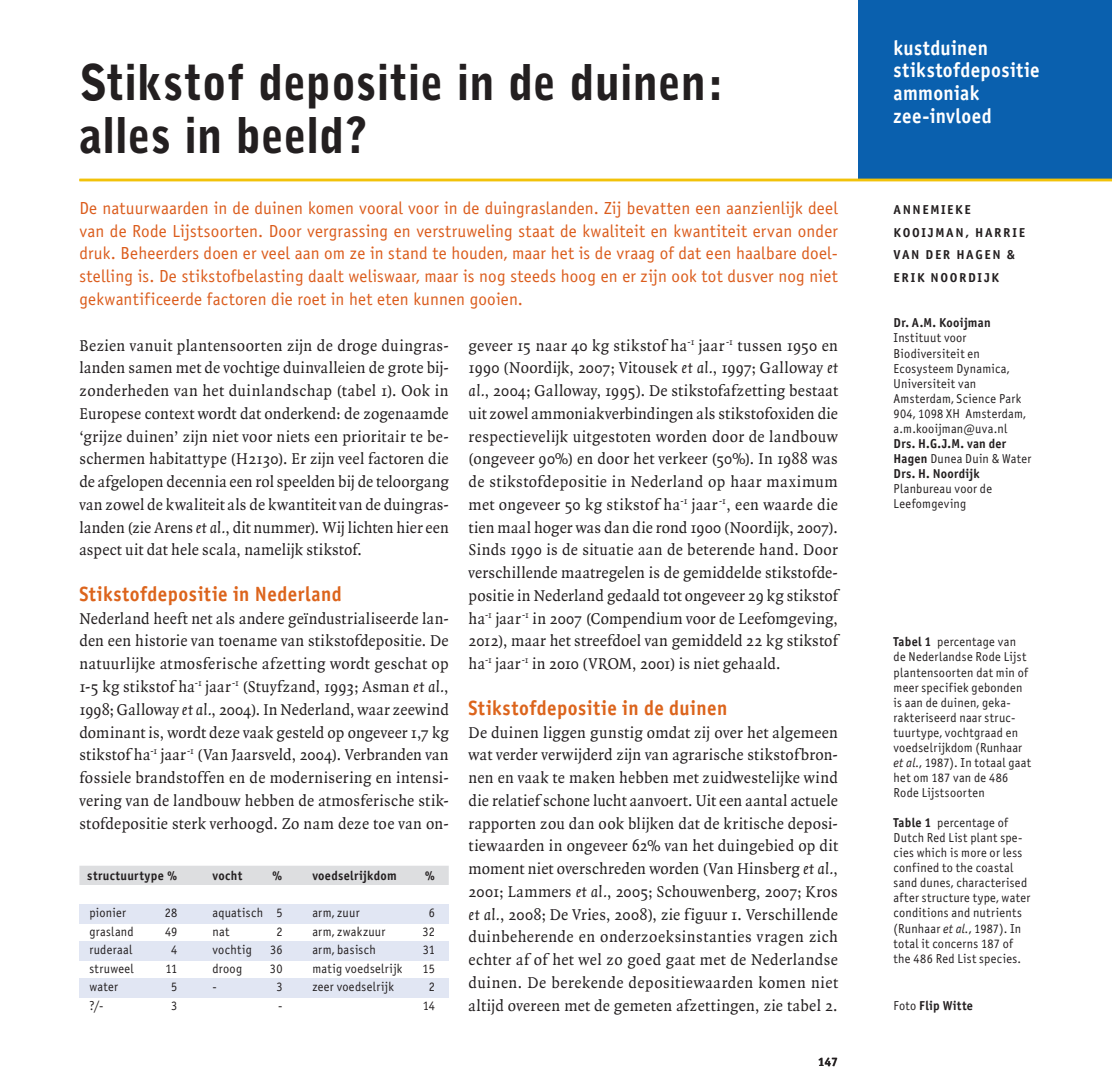
<style>
.page{position:relative;width:1112px;height:1092px;background:#fff}
.page>*{position:absolute;margin:0;border:0;box-sizing:border-box;transform-origin:0 0}
.Hoofdkop{font:900 49px/52.5px "Bell Gothic";letter-spacing:.005em;color:#231f20;scale:.92 1}
.Tussenkop_1{font:20.65px "Officina Sans Bold ITC";letter-spacing:.025em;color:#dc641c;scale:.92 1}
.Trefwoorden{font:20.65px/22.8px "Officina Sans Bold ITC";letter-spacing:.02em;color:#fff;scale:.92 1}
.Lead{font:17.5px/22.8px "Officina Sans ITC";letter-spacing:.01em;color:#db5c1c;text-align:justify}
.PLATTE_TEKST{font:16.8px/22.8px "Quadraat";letter-spacing:.015em;color:#231f20;text-align:justify;scale:.96 1}
.Figuur{font:12.95px/15px "Officina Sans ITC";letter-spacing:.02em;color:#231f20;scale:.95 1}
.Tabel_kadertekst_pla{font:12.95px "Officina Sans ITC";letter-spacing:.025em;color:#231f20;scale:.95 1}
.Figuur-2{font:12.95px/15px "Officina Sans Bold ITC";letter-spacing:.025em;color:#231f20;scale:.95 1}
.Auteurs{font:12.95px/22.8px "Officina Sans Bold ITC";letter-spacing:.12em;color:#231f20}
.Tabellen_balk{font:12.95px "Officina Sans Bold ITC";letter-spacing:.025em;color:#231f20;scale:.95 1}
.t1{font:12.25px "Officina Sans Bold ITC";color:#231f20}
.s1{font-style:italic;font-size:16.97px}
.s2{font-family:"Officina Sans Bold ITC"}
.s3{font-family:"Officina Sans ITC"}
.s4{font-style:italic}
</style>
<div class="page">
<div style="left:79px;top:903px;width:369px;height:20px;background:#e1e6f3"></div>
<div style="left:79px;top:941px;width:369px;height:19px;background:#e1e6f3"></div>
<div style="left:79px;top:978px;width:369px;height:20px;background:#e1e6f3"></div>
<div style="left:857px;top:0;width:254px;height:179px;background:#0a60ae"></div>
<hr style="left:79px;top:179px;width:1032px;height:2px;background:#f2c209">
<div style="left:79px;top:865px;width:369px;height:19px;background:#dddee0"></div>
<p class="Hoofdkop" style="left:79px;top:57px;width:701px">Stikstof depositie in de duinen: alles in beeld?</p>
<p class="Lead" style="left:79px;top:197px;width:760px">De natuurwaarden in de duinen komen vooral voor in de duingraslanden. Zij bevatten een aanzienlijk deel van de Rode Lijstsoorten. Door vergrassing en verstruweling staat de kwaliteit en kwantiteit ervan onder druk. Beheerders doen er veel aan om ze in stand te houden, maar het is de vraag of dat een haalbare doel&shy;stelling is. De stikstofbelasting daalt weliswaar, maar is nog steeds hoog en er zijn ook tot dusver nog niet gekwantificeerde factoren die roet in het eten kunnen gooien.</p>
<p class="PLATTE_TEKST" style="left:79px;top:334px;width:386px">Bezien vanuit plantensoorten zijn de droge duingras&shy;landen samen met de vochtige duinvalleien de grote bij&shy;zonderheden van het duinlandschap (tabel 1). Ook in Europese context wordt dat onderkend: de zogenaamde ‘grijze duinen’ zijn niet voor niets een prioritair te be&shy;schermen habitattype (H2130). Er zijn veel factoren die de afgelopen decennia een rol speelden bij de teloorgang van zowel de kwaliteit als de kwantiteit van de duingras&shy;landen (zie Arens <span class="s1">et al.</span>, dit nummer). Wij lichten hier een aspect uit dat hele scala, namelijk stikstof.</p>
<p class="Tussenkop_1" style="left:79px;top:581px;width:286px">Stikstofdepositie in Nederland</p>
<p class="PLATTE_TEKST" style="left:79px;top:607px;width:386px">Nederland heeft net als andere geïndustrialiseerde lan&shy;den een historie van toename van stikstofdepositie. De natuurlijke atmosferische afzetting wordt geschat op 1-5 kg stikstof ha<sup>-1</sup> jaar<sup>-1</sup> (Stuyfzand, 1993; Asman <span class="s1">et al.</span>, 1998; Galloway <span class="s1">et al.</span>, 2004). In Nederland, waar zeewind dominant is, wordt deze vaak gesteld op ongeveer 1,7 kg stikstof ha<sup>-1</sup> jaar<sup>-1</sup> (Van Jaarsveld, 2004). Verbranden van fossiele brandstoffen en de modernisering en intensi&shy;vering van de landbouw hebben de atmosferische stik&shy;stofdepositie sterk verhoogd. Zo nam deze toe van on-</p>
<p class="Tabellen_balk" style="left:87px;top:867px;width:96px">structuurtype %</p>
<p class="Tabellen_balk" style="left:212px;top:867px;width:33px">vocht</p>
<p class="Tabellen_balk" style="left:272px;top:867px;width:12px">%</p>
<p class="Tabellen_balk" style="left:312px;top:867px;width:90px">voedselrijkdom</p>
<p class="Tabellen_balk" style="left:424px;top:867px;width:12px">%</p>
<p class="Tabel_kadertekst_pla" style="left:89px;top:905px;width:40px">pionier</p>
<p class="Tabel_kadertekst_pla" style="left:165px;top:905px;width:15px">28</p>
<p class="Tabel_kadertekst_pla" style="left:212px;top:905px;width:75px">aquatisch 5</p>
<p class="Tabel_kadertekst_pla" style="left:312px;top:905px;width:51px">arm, zuur</p>
<p class="Tabel_kadertekst_pla" style="left:428px;top:905px;width:8px">6</p>
<p class="Tabel_kadertekst_pla" style="left:89px;top:923px;width:48px">grasland</p>
<p class="Tabel_kadertekst_pla" style="left:165px;top:923px;width:14px">49</p>
<p class="Tabel_kadertekst_pla" style="left:212px;top:923px;width:19px">nat</p>
<p class="Tabel_kadertekst_pla" style="left:276px;top:923px;width:8px">2</p>
<p class="Tabel_kadertekst_pla" style="left:312px;top:923px;width:78px">arm, zwakzuur</p>
<p class="Tabel_kadertekst_pla" style="left:422px;top:923px;width:14px">32</p>
<p class="Tabel_kadertekst_pla" style="left:89px;top:942px;width:47px">ruderaal</p>
<p class="Tabel_kadertekst_pla" style="left:171px;top:942px;width:8px">4</p>
<p class="Tabel_kadertekst_pla" style="left:212px;top:942px;width:43px">vochtig</p>
<p class="Tabel_kadertekst_pla" style="left:270px;top:942px;width:15px">36</p>
<p class="Tabel_kadertekst_pla" style="left:312px;top:942px;width:68px">arm, basisch</p>
<p class="Tabel_kadertekst_pla" style="left:422px;top:942px;width:14px">31</p>
<p class="Tabel_kadertekst_pla" style="left:89px;top:960px;width:48px">struweel</p>
<p class="Tabel_kadertekst_pla" style="left:165px;top:960px;width:14px">11</p>
<p class="Tabel_kadertekst_pla" style="left:212px;top:960px;width:33px">droog</p>
<p class="Tabel_kadertekst_pla" style="left:270px;top:960px;width:15px">30</p>
<p class="Tabel_kadertekst_pla" style="left:312px;top:960px;width:96px">matig voedselrijk</p>
<p class="Tabel_kadertekst_pla" style="left:422px;top:960px;width:15px">15</p>
<p class="Tabel_kadertekst_pla" style="left:89px;top:979px;width:32px">water</p>
<p class="Tabel_kadertekst_pla" style="left:171px;top:979px;width:8px">5</p>
<p class="Tabel_kadertekst_pla" style="left:212px;top:979px;width:6px">-</p>
<p class="Tabel_kadertekst_pla" style="left:276px;top:979px;width:8px">3</p>
<p class="Tabel_kadertekst_pla" style="left:312px;top:979px;width:87px">zeer voedselrijk</p>
<p class="Tabel_kadertekst_pla" style="left:428px;top:979px;width:8px">2</p>
<p class="Tabel_kadertekst_pla" style="left:89px;top:998px;width:16px">?/-</p>
<p class="Tabel_kadertekst_pla" style="left:171px;top:998px;width:8px">3</p>
<p class="Tabel_kadertekst_pla" style="left:278px;top:998px;width:6px">-</p>
<p class="Tabel_kadertekst_pla" style="left:422px;top:998px;width:14px">14</p>
<p class="PLATTE_TEKST" style="left:468px;top:334px;width:386px">geveer 15 naar 40 kg stikstof ha<sup>-1</sup> jaar<sup>-1</sup> tussen 1950 en 1990 (Noordijk, 2007; Vitousek <span class="s1">et al.</span>, 1997; Galloway <span class="s1">et al.</span>, 2004; Galloway, 1995). De stikstofafzetting bestaat uit zowel ammoniakverbindingen als stikstofoxiden die respectievelijk uitgestoten worden door de landbouw (ongeveer 90%) en door het verkeer (50%). In 1988 was de stikstofdepositie in Nederland op haar maximum met ongeveer 50 kg stikstof ha<sup>-1</sup> jaar<sup>-1</sup>, een waarde die tien maal hoger was dan die rond 1900 (Noordijk, 2007).</p>
<p class="PLATTE_TEKST" style="left:468px;top:539px;width:386px">Sinds 1990 is de situatie aan de beterende hand. Door verschillende maatregelen is de gemiddelde stikstofde&shy;positie in Nederland gedaald tot ongeveer 29 kg stikstof ha<sup>-1</sup> jaar<sup>-1</sup> in 2007 (Compendium voor de Leefomgeving, 2012), maar het streefdoel van gemiddeld 22 kg stikstof ha<sup>-1</sup> jaar<sup>-1</sup> in 2010 (VROM, 2001) is niet gehaald.</p>
<p class="Tussenkop_1" style="left:468px;top:695px;width:282px">Stikstofdepositie in de duinen</p>
<p class="PLATTE_TEKST" style="left:468px;top:721px;width:386px">De duinen liggen gunstig omdat zij over het algemeen wat verder verwijderd zijn van agrarische stikstofbron&shy;nen en vaak te maken hebben met zuidwestelijke wind die relatief schone lucht aanvoert. Uit een aantal actuele rapporten zou dan ook blijken dat de kritische deposi&shy;tiewaarden in ongeveer 62% van het duingebied op dit moment niet overschreden worden (Van Hinsberg <span class="s1">et al.</span>, 2001; Lammers <span class="s1">et al.</span>, 2005; Schouwenberg, 2007; Kros <span class="s1">et al.</span>, 2008; De Vries, 2008), zie figuur 1. Verschillende duinbeherende en onderzoeksinstanties vragen zich echter af of het wel zo goed gaat met de Nederlandse duinen. De berekende depositiewaarden komen niet altijd overeen met de gemeten afzettingen, zie tabel 2.</p>
<p class="t1" style="left:817px;top:1054px;width:22px">147</p>
<p class="Trefwoorden" style="left:893px;top:36px;width:160px">kustduinen stikstofdepositie ammoniak zee-invloed</p>
<p class="Auteurs" style="left:893px;top:198px;width:133px">ANNEMIEKE<br>KOOIJMAN, HARRIE<br>VAN DER HAGEN &amp;<br>ERIK NOORDIJK</p>
<p class="Figuur" style="left:893px;top:315px;width:141px"><span class="s2">Dr. A.M. Kooijman<br></span>Instituut voor<br>Biodiversiteit en<br>Ecosysteem Dynamica,<br>Universiteit van<br>Amsterdam, Science Park<br>904, 1098 XH Amsterdam,</p>
<p class="Figuur" style="left:893px;top:421px;width:121px">a.m.kooijman@uva.nl</p>
<p class="Figuur-2" style="left:893px;top:436px;width:147px">Drs. H.G.J.M. van der<br>Hagen <span class="s3">Dunea Duin &amp; Water</span></p>
<p class="Figuur" style="left:893px;top:466px;width:105px"><span class="s2">Drs. H. Noordijk<br></span>Planbureau voor de<br>Leefomgeving</p>
<p class="Figuur" style="left:893px;top:634px;width:146px"><span class="s2">Tabel 1</span> percentage van de Nederlandse Rode Lijst plantensoorten dat min of meer specifiek gebonden is aan de duinen, geka&shy;rakteriseerd naar struc&shy;tuurtype, vochtgraad en voedselrijkdom (Runhaar <span class="s4">et al.</span>, 1987). In totaal gaat het om 187 van de 486<br>Rode Lijstsoorten</p>
<p class="Figuur" style="left:893px;top:815px;width:145px"><span class="s2">Table 1</span> percentage of<br>Dutch Red List plant spe&shy;cies which is more or less confined to the coastal sand dunes, characterised after structure type, water conditions and nutrients (Runhaar <span class="s4">et al.</span>, 1987). In total it concerns 187 of the 486 Red List species.</p>
<p class="Figuur-2" style="left:893px;top:997px;width:85px"><span class="s3">Foto</span> Flip Witte</p>
</div>
